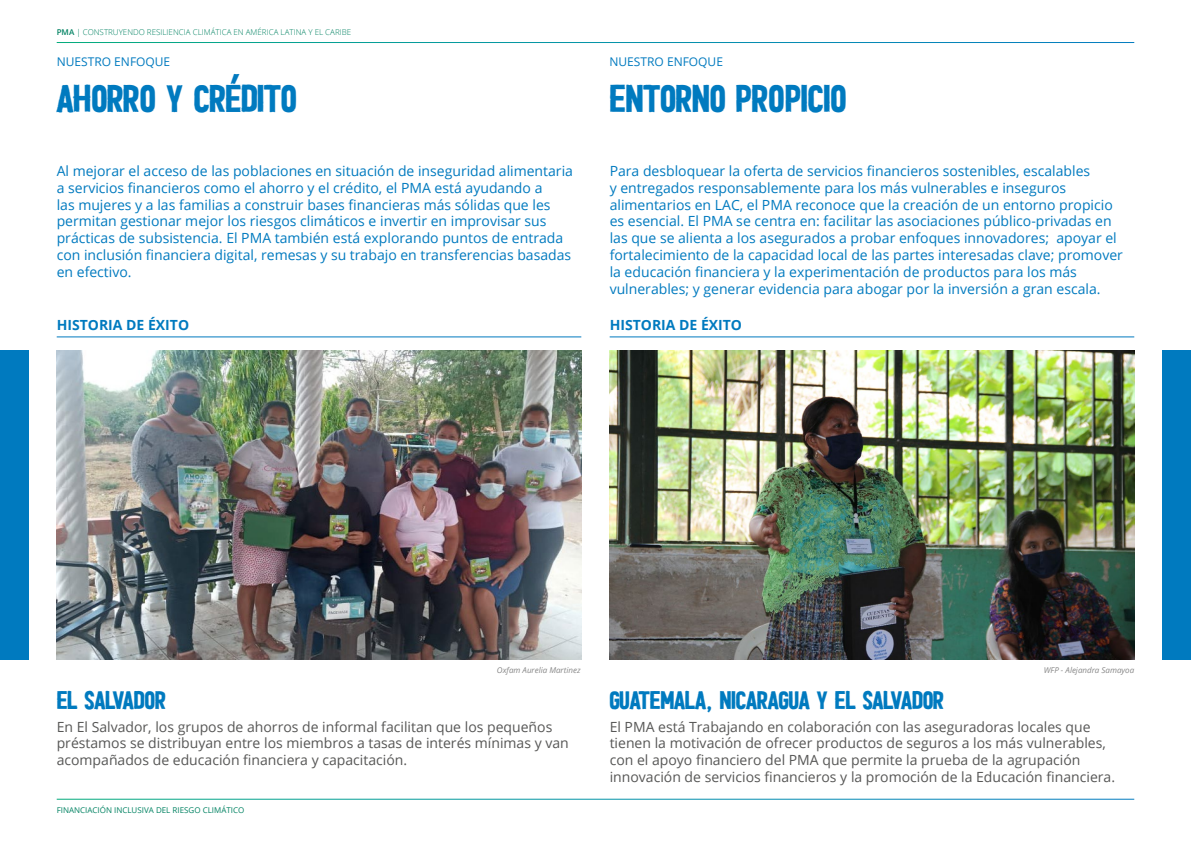
<style>
.page{position:relative;width:1191px;height:842px;background:#fff}
.page>*{position:absolute;margin:0;border:0;box-sizing:border-box;transform-origin:0 0}
.t1{font:38px "HALDEN SOLID";color:#007abf}
.t2{font:25px "HALDEN SOLID";color:#007abf}
.t3{font:14px/16.8px "Open Sans";color:#007abf}
.t4{font:14px/16.8px "Open Sans";color:#575756}
.t5{font:700 14px "Open Sans";color:#007abf}
.t6{font:12px "Open Sans";color:#007abf}
.t7{font:300 8px "Open Sans";color:#008262}
.t8{font:italic 8px "Open Sans";color:#878787}
.t9{font:8px "Open Sans";color:#008262}
.s1{font-weight:600}
</style>
<div class="page">
<img style="left:57px;top:350px;width:524px;height:310px">
<img style="left:609px;top:350px;width:525px;height:310px">
<div style="left:0;top:350px;width:28px;height:310px;background:#007abf"></div>
<div style="left:1162px;top:350px;width:29px;height:310px;background:#007abf"></div>
<hr style="left:57px;top:336px;width:524px;height:1px;background:#007abf">
<hr style="left:609px;top:336px;width:525px;height:1px;background:#007abf">
<p class="t7" style="left:57px;top:26px;width:296px"><span class="s1">PMA</span> | CONSTRUYENDO RESILIENCIA CLIMÁTICA EN AMÉRICA LATINA Y EL CARIBE</p>
<p class="t6" style="left:57px;top:53px;width:115px">NUESTRO ENFOQUE</p>
<p class="t6" style="left:609px;top:53px;width:115px">NUESTRO ENFOQUE</p>
<h1 class="t1" style="left:57px;top:73px;width:241px">AHORRO Y CRÉDITO</h1>
<h1 class="t1" style="left:609px;top:73px;width:238px">ENTORNO PROPICIO</h1>
<p class="t3" style="left:57px;top:162px;width:518px">Al mejorar el acceso de las poblaciones en situación de inseguridad alimentaria a servicios financieros como el ahorro y el crédito, el PMA está ayudando a<br>las mujeres y a las familias a construir bases financieras más sólidas que les permitan gestionar mejor los riesgos climáticos e invertir en improvisar sus prácticas de subsistencia. El PMA también está explorando puntos de entrada con inclusión financiera digital, remesas y su trabajo en transferencias basadas en efectivo.</p>
<p class="t3" style="left:609px;top:162px;width:515px">Para desbloquear la oferta de servicios financieros sostenibles, escalables<br>y entregados responsablemente para los más vulnerables e inseguros alimentarios en LAC, el PMA reconoce que la creación de un entorno propicio es esencial. El PMA se centra en: facilitar las asociaciones público-privadas en las que se alienta a los asegurados a probar enfoques innovadores; apoyar el fortalecimiento de la capacidad local de las partes interesadas clave; promover la educación financiera y la experimentación de productos para los más vulnerables; y generar evidencia para abogar por la inversión a gran escala.</p>
<p class="t5" style="left:57px;top:315px;width:134px">HISTORIA DE ÉXITO</p>
<p class="t5" style="left:609px;top:315px;width:134px">HISTORIA DE ÉXITO</p>
<p class="t8" style="left:497px;top:665px;width:85px">Oxfam Aurelia Martinez</p>
<p class="t8" style="left:1043px;top:665px;width:92px">WFP - Alejandra Samayoa</p>
<h2 class="t2" style="left:57px;top:684px;width:110px">EL SALVADOR</h2>
<p class="t4" style="left:57px;top:718px;width:513px">En El Salvador, los grupos de ahorros de informal facilitan que los pequeños préstamos se distribuyan entre los miembros a tasas de interés mínimas y van acompañados de educación financiera y capacitación.</p>
<p class="t9" style="left:57px;top:804px;width:189px">FINANCIACIÓN INCLUSIVA DEL RIESGO CLIMÁTICO</p>
<h2 class="t2" style="left:609px;top:684px;width:336px">GUATEMALA, NICARAGUA Y EL SALVADOR</h2>
<p class="t4" style="left:609px;top:718px;width:507px">El PMA está Trabajando en colaboración con las aseguradoras locales que tienen la motivación de ofrecer productos de seguros a los más vulnerables, con el apoyo financiero del PMA que permite la prueba de la agrupación innovación de servicios financieros y la promoción de la Educación financiera.</p>
</div>
